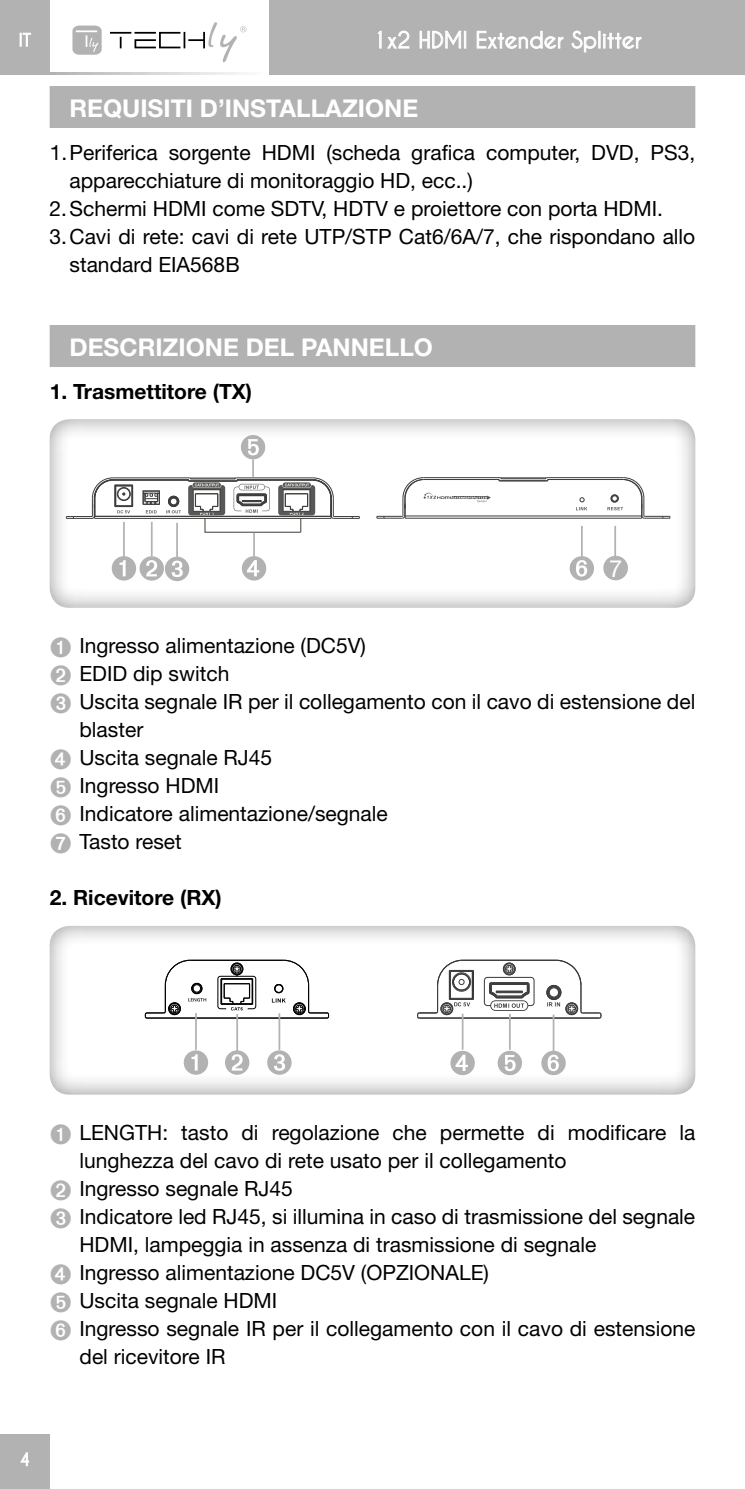
<style>
.page{position:relative;width:745px;height:1489px;background:#fff}
.page>*{position:absolute;margin:0;border:0;box-sizing:border-box;transform-origin:0 0}
.t1{font:700 24.5px "Helvetica Neue LT Std";color:#fff}
.t2{font:23.8px "Helvetica Neue LT Std";color:#fff}
.t3{font:700 22.75px "Caviar Dreams";color:#fff}
.t4{font:21px/28px "Helvetica Neue LT Std";color:#000}
.t5{font:700 21px "Helvetica Neue LT Std";color:#000}
.s1{color:#b3b2b2}
</style>
<div class="page">
<svg style="left:50px;top:73px;width:189px;height:1px"></svg>
<hr style="left:744px;top:0;width:1px;height:74px;background:#b3b2b2">
<div style="left:0;top:0;width:50px;height:74px;background:#b3b2b2"></div>
<svg style="left:20px;top:33px;width:11px;height:14px"></svg>
<div style="left:269px;top:0;width:475px;height:74px;background:#b3b2b2"></div>
<hr style="left:110px;top:32px;width:21px;height:2px;background:#000">
<svg style="left:72px;top:26px;width:30px;height:29px"></svg>
<svg style="left:134px;top:22px;width:112px;height:40px"></svg>
<div style="left:0;top:1434px;width:50px;height:54px;background:#b3b2b2"></div>
<svg style="left:20px;top:1452px;width:9px;height:14px"></svg>
<svg style="left:378px;top:31px;width:3px;height:18px"></svg>
<svg style="left:387px;top:31px;width:22px;height:18px"></svg>
<svg style="left:419px;top:31px;width:47px;height:18px"></svg>
<svg style="left:476px;top:31px;width:87px;height:18px"></svg>
<svg style="left:571px;top:31px;width:70px;height:21px"></svg>
<div style="left:50px;top:86px;width:644px;height:42px;background:#b3b2b2"></div>
<div style="left:50px;top:325px;width:644px;height:42px;background:#b3b2b2"></div>
<div style="left:48px;top:412px;width:651px;height:196px;background:#000;opacity:.45"></div>
<hr style="left:123px;top:522px;width:2px;height:36px;background:#b3b2b2">
<hr style="left:151px;top:522px;width:1px;height:34px;background:#b3b2b2">
<hr style="left:176px;top:523px;width:2px;height:34px;background:#b3b2b2">
<hr style="left:253px;top:533px;width:2px;height:27px;background:#b3b2b2">
<hr style="left:580px;top:526px;width:2px;height:34px;background:#b3b2b2">
<svg style="left:242px;top:556px;width:24px;height:24px"></svg>
<svg style="left:112px;top:556px;width:77px;height:25px"></svg>
<svg style="left:569px;top:556px;width:24px;height:24px"></svg>
<div style="left:603px;top:555px;width:24px;height:25px;background:#b3b2b2;border-radius:50%"></div>
<svg style="left:66px;top:435px;width:294px;height:98px"></svg>
<hr style="left:614px;top:526px;width:1px;height:34px;background:#b3b2b2">
<hr style="left:376px;top:517px;width:26px;height:2px;background:#3d3d3c">
<hr style="left:405px;top:517px;width:236px;height:2px;background:#3d3d3c">
<hr style="left:643px;top:517px;width:26px;height:2px;background:#3d3d3c">
<hr style="left:376px;top:515px;width:26px;height:2px;background:#3d3d3c">
<hr style="left:643px;top:515px;width:26px;height:2px;background:#3d3d3c">
<hr style="left:405px;top:515px;width:236px;height:1px;background:#3d3d3c">
<hr style="left:500px;top:480px;width:46px;height:1px;background:#3d3d3c">
<hr style="left:423px;top:479px;width:76px;height:1px;background:#3d3d3c">
<hr style="left:547px;top:479px;width:76px;height:1px;background:#3d3d3c">
<hr style="left:500px;top:478px;width:45px;height:1px;background:#3d3d3c">
<hr style="left:500px;top:477px;width:45px;height:1px;background:#3d3d3c">
<hr style="left:423px;top:477px;width:77px;height:1px;background:#3d3d3c">
<hr style="left:546px;top:477px;width:77px;height:1px;background:#3d3d3c">
<svg style="left:544px;top:477px;width:4px;height:4px"></svg>
<svg style="left:402px;top:477px;width:88px;height:41px"></svg>
<svg style="left:607px;top:477px;width:37px;height:41px"></svg>
<svg style="left:575px;top:497px;width:12px;height:13px"></svg>
<div style="left:48px;top:919px;width:651px;height:175px;background:#000;opacity:.45"></div>
<hr style="left:419px;top:1017px;width:180px;height:1px;background:#3d3d3c">
<hr style="left:462px;top:959px;width:93px;height:1px;background:#3d3d3c">
<div style="left:502px;top:962px;width:13px;height:13px;border:1px solid #3d3d3c;border-radius:50%"></div>
<svg style="left:483px;top:964px;width:51px;height:46px"></svg>
<svg style="left:416px;top:959px;width:57px;height:59px"></svg>
<svg style="left:546px;top:959px;width:55px;height:59px"></svg>
<hr style="left:147px;top:1017px;width:180px;height:1px;background:#000">
<hr style="left:190px;top:959px;width:93px;height:1px;background:#000">
<div style="left:231px;top:962px;width:12px;height:13px;border:1px solid #000;border-radius:50%"></div>
<svg style="left:272px;top:959px;width:57px;height:59px"></svg>
<svg style="left:217px;top:964px;width:39px;height:46px"></svg>
<svg style="left:145px;top:959px;width:61px;height:59px"></svg>
<hr style="left:195px;top:1013px;width:2px;height:36px;background:#b3b2b2">
<hr style="left:236px;top:1013px;width:2px;height:39px;background:#b3b2b2">
<hr style="left:278px;top:1013px;width:2px;height:36px;background:#b3b2b2">
<hr style="left:461px;top:1013px;width:2px;height:36px;background:#b3b2b2">
<hr style="left:552px;top:1014px;width:2px;height:37px;background:#b3b2b2">
<svg style="left:184px;top:1050px;width:24px;height:24px"></svg>
<svg style="left:450px;top:1050px;width:24px;height:25px"></svg>
<svg style="left:497px;top:1050px;width:24px;height:25px"></svg>
<svg style="left:225px;top:1050px;width:24px;height:24px"></svg>
<svg style="left:267px;top:1050px;width:24px;height:24px"></svg>
<svg style="left:541px;top:1050px;width:24px;height:25px"></svg>
<hr style="left:508px;top:1013px;width:2px;height:36px;background:#b3b2b2">
<p class="t3" style="left:372px;top:27px;width:270px">1x2 HDMI Extender Splitter</p>
<p class="t1" style="left:69px;top:93px;width:65px">REQUISI</p>
<p class="t1" style="left:171px;top:93px;width:170px">TI D’INSTALLAZIO</p>
<p class="t1" style="left:384px;top:93px;width:33px">NE</p>
<p class="t4" style="left:69px;top:138px;width:627px;text-indent:-20px">1. Periferica sorgente HDMI (scheda grafica computer, DVD, PS3, apparecchiature di monitoraggio HD, ecc..)</p>
<p class="t4" style="left:50px;top:194px;width:614px">2. Schermi HDMI come SDTV, HDTV e proiettore con porta HDMI.</p>
<p class="t4" style="left:69px;top:222px;width:627px;text-indent:-20px">3. Cavi di rete: cavi di rete UTP/STP Cat6/6A/7, che rispondano allo standard EIA568B</p>
<p class="t1" style="left:69px;top:332px;width:35px">DESC</p>
<p class="t1" style="left:138px;top:332px;width:31px">RIZIO</p>
<p class="t1" style="left:205px;top:332px;width:225px">NE DEL PANNELLO</p>
<p class="t5" style="left:50px;top:378px;width:204px">1. TRASMETTITORE (TX)</p>
<p class="t2" style="left:608px;top:554px;width:15px">7</p>
<p class="t4" style="left:50px;top:631px;width:317px"><span class="s1">➊</span> Ingresso alimentazione (DC5V)</p>
<p class="t4" style="left:50px;top:659px;width:181px"><span class="s1">➋</span> EDID dip switch</p>
<p class="t4" style="left:50px;top:687px;width:646px"><span class="s1">➌</span> Uscita segnale IR per il collegamento con il cavo di estensione del</p>
<p class="t4" style="left:79px;top:715px;width:65px">blaster</p>
<p class="t4" style="left:50px;top:743px;width:224px"><span class="s1">➍</span> Uscita segnale RJ45</p>
<p class="t4" style="left:50px;top:771px;width:171px"><span class="s1">➎</span> Ingresso HDMI</p>
<p class="t4" style="left:50px;top:799px;width:339px"><span class="s1">➏</span> Indicatore alimentazione/segnale</p>
<p class="t4" style="left:50px;top:827px;width:134px"><span class="s1">➐</span> Tasto reset</p>
<p class="t5" style="left:50px;top:884px;width:173px">2. RICEVITORE (RX)</p>
<p class="t4" style="left:50px;top:1118px;width:646px"><span class="s1">➊</span> LENGTH: tasto di regolazione che permette di modificare la</p>
<p class="t4" style="left:79px;top:1146px;width:488px">lunghezza del cavo di rete usato per il collegamento</p>
<p class="t4" style="left:50px;top:1174px;width:244px"><span class="s1">➋</span> Ingresso segnale RJ45</p>
<p class="t4" style="left:50px;top:1202px;width:646px"><span class="s1">➌</span> Indicatore led RJ45, si illumina in caso di trasmissione del segnale</p>
<p class="t4" style="left:79px;top:1230px;width:518px">HDMI, lampeggia in assenza di trasmissione di segnale</p>
<p class="t4" style="left:50px;top:1258px;width:440px"><span class="s1">➍</span> Ingresso alimentazione DC5V (OPZIONALE)</p>
<p class="t4" style="left:50px;top:1286px;width:229px"><span class="s1">➎</span> Uscita segnale HDMI</p>
<p class="t4" style="left:50px;top:1314px;width:646px"><span class="s1">➏</span> Ingresso segnale IR per il collegamento con il cavo di estensione</p>
<p class="t4" style="left:79px;top:1342px;width:147px">del ricevitore IR</p>
</div>
